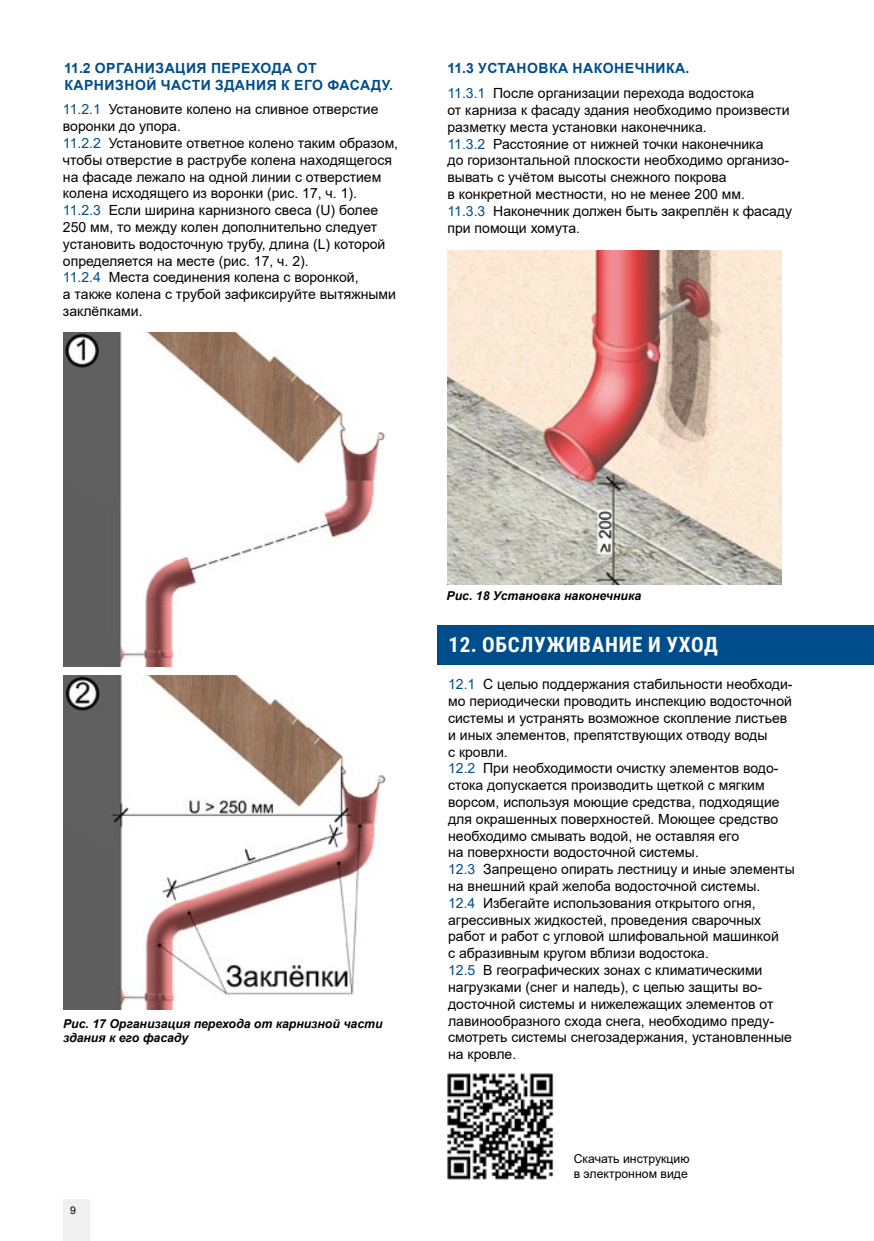
<style>
.page{position:relative;width:874px;height:1241px;background:#fff}
.page>*{position:absolute;margin:0;border:0;box-sizing:border-box;transform-origin:0 0}
.t1{font:700 21px "Roboto Condensed";letter-spacing:.035em;color:#fff}
.t2{font:14px/16.8px "Arial";color:#000}
.t3{font:700 14px/16.8px "Arial";letter-spacing:.035em;color:#004d8c}
.t4{font:italic 700 12.25px/14.7px "Arial";color:#000}
.t5{font:12.25px/14.7px "Arial";color:#000}
.t6{font:10.5px "Arial";color:#000}
.s1{color:#004d8c}
.s2{font-weight:700;color:#004d8c}
</style>
<div class="page">
<div style="left:63px;top:1198px;width:26px;height:42px;background:#f0f0f0"></div>
<img style="left:447px;top:1073px;width:107px;height:107px">
<img style="left:63px;top:332px;width:323px;height:334px">
<img style="left:447px;top:251px;width:333px;height:333px">
<img style="left:63px;top:675px;width:323px;height:333px">
<div style="left:437px;top:624px;width:436px;height:40px;background:#004d8b"></div>
<p class="t3" style="left:64px;top:60px;width:330px">11.2 ОРГАНИЗАЦИЯ ПЕРЕХОДА ОТ<br>КАРНИЗНОЙ ЧАСТИ ЗДАНИЯ К ЕГО ФАСАДУ.</p>
<p class="t2" style="left:63px;top:101px;width:336px"><span class="s1">11.2.1</span> Установите колено на сливное отверстие воронки до упора.<br><span class="s1">11.2.2</span> Установите ответное колено таким образом, чтобы отверстие в раструбе колена находящегося на фасаде лежало на одной линии с отверстием колена исходящего из воронки (рис. 17, ч. 1).<br><span class="s1">11.2.3</span> Если ширина карнизного свеса (U) более 250 мм, то между колен дополнительно следует установить водосточную трубу, длина (L) которой определяется на месте (рис. 17, ч. 2).<br><span class="s1">11.2.4</span> Места соединения колена с воронкой,<br>а также колена с трубой зафиксируйте вытяжными заклёпками.</p>
<p class="t2" style="left:447px;top:56px;width:308px;line-height:24.8px"><span class="s2">11.3 УСТАНОВКА НАКОНЕЧНИКА.<br></span><span class="s1">11.3.1</span> После организации перехода водостока</p>
<p class="t2" style="left:447px;top:102px;width:346px">от карниза к фасаду здания необходимо произвести разметку места установки наконечника.<br><span class="s1">11.3.2</span> Расстояние от нижней точки наконечника<br>до горизонтальной плоскости необходимо организо&shy;вывать с учётом высоты снежного покрова<br>в конкретной местности, но не менее 200 мм.<br><span class="s1">11.3.3</span> Наконечник должен быть закреплён к фасаду при помощи хомута.</p>
<p class="t4" style="left:63px;top:1016px;width:321px">Рис. 17 Организация перехода от карнизной части здания к его фасаду</p>
<p class="t6" style="left:70px;top:1202px;width:7px">9</p>
<p class="t4" style="left:446px;top:588px;width:196px">Рис. 18 Установка наконечника</p>
<h1 class="t1" style="left:448px;top:629px;width:271px">12. ОБСЛУЖИВАНИЕ И УХОД</h1>
<p class="t2" style="left:448px;top:675px;width:348px"><span class="s1">12.1</span> С целью поддержания стабильности необходи&shy;мо периодически проводить инспекцию водосточной системы и устранять возможное скопление листьев и иных элементов, препятствующих отводу воды<br>с кровли.<br><span class="s1">12.2</span> При необходимости очистку элементов водо&shy;стока допускается производить щеткой с мягким ворсом, используя моющие средства, подходящие для окрашенных поверхностей. Моющее средство необходимо смывать водой, не оставляя его<br>на поверхности водосточной системы.<br><span class="s1">12.3</span> Запрещено опирать лестницу и иные элементы на внешний край желоба водосточной системы.<br><span class="s1">12.4</span> Избегайте использования открытого огня, агрессивных жидкостей, проведения сварочных работ и работ с угловой шлифовальной машинкой<br>с абразивным кругом вблизи водостока.<br><span class="s1">12.5</span> В географических зонах с климатическими нагрузками (снег и наледь), с целью защиты во&shy;досточной системы и нижележащих элементов от лавинообразного схода снега, необходимо преду&shy;смотреть системы снегозадержания, установленные на кровле.</p>
<p class="t5" style="left:573px;top:1151px;width:117px">Скачать инструкцию в электронном виде</p>
</div>
